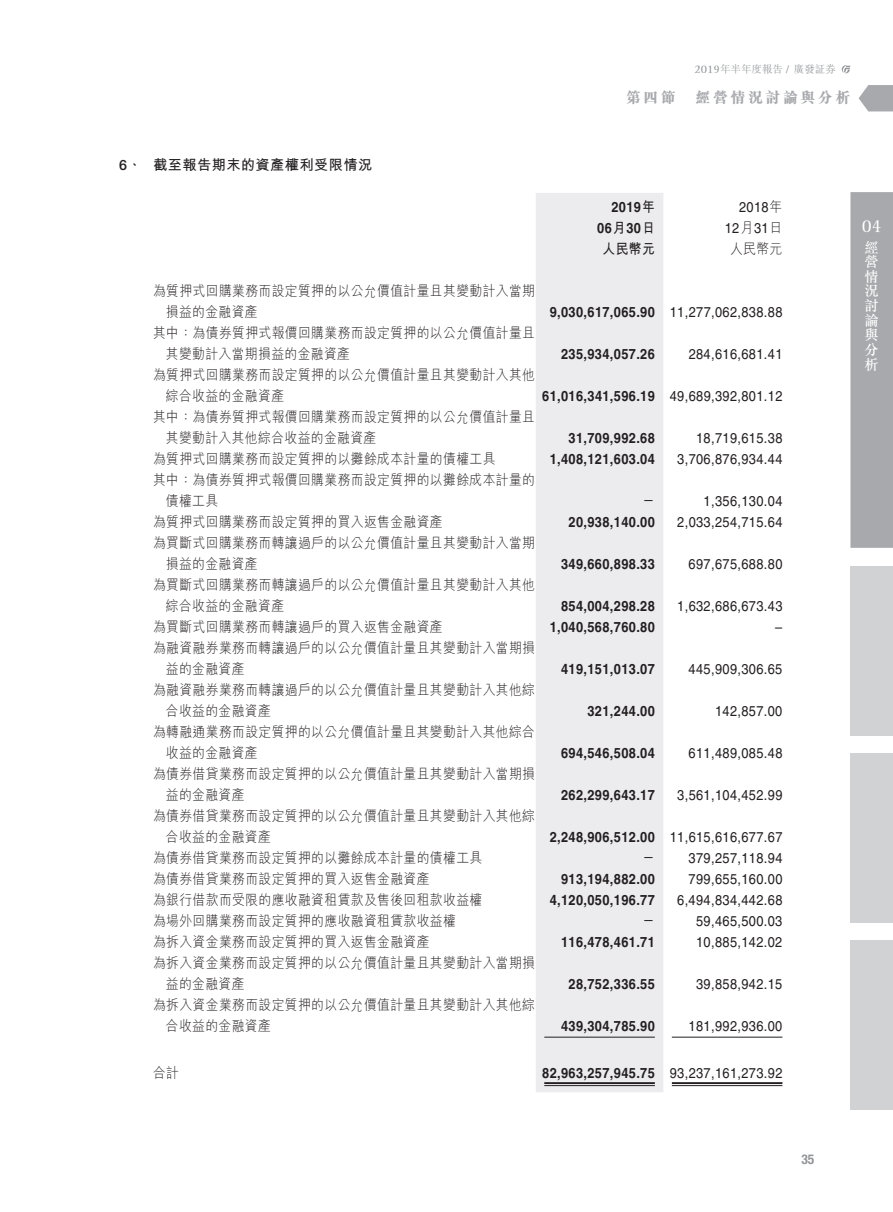
<style>
.page{position:relative;width:893px;height:1212px;background:#fff}
.page>*{position:absolute;margin:0;border:0;box-sizing:border-box;transform-origin:0 0}
.t1{font:16.5px "Ellington MT Std";color:#fff}
.t2{font:800 15px "M Sung HK";letter-spacing:.165em;color:#a8a9ad}
.t3{font:300 14.25px/21px "M Hei HK";letter-spacing:.03em;color:#231f20;scale:.9 1}
.t4{font:14.25px/21px "Helvetica LT Std";letter-spacing:.03em;color:#231f20;text-align:right;scale:.9 1}
.t5{font:700 14.25px/21px "Helvetica LT Std";letter-spacing:.03em;color:#231f20;text-align:right;scale:.9 1}
.t6{font:700 14.25px "M Hei HK";letter-spacing:.03em;color:#231f20}
.t7{font:500 14.25px/14.5px "M Sung HK";color:#fff;text-align:justify}
.t8{font:700 14.25px "M Hei HK";letter-spacing:.03em;color:#231f20;scale:.9 1}
.t9{font:700 condensed 13.5px "Helvetica Neue LT Std";color:#939598}
.t10{font:300 10.5px "M Sung HK";color:#939598}
.s1{font-family:"Ellington MT Std";font-weight:400}
.s2{font-family:"Helvetica LT Std";font-weight:400}
.s3{font-family:"Helvetica Neue LT Std";font-weight:500}
.s4{font-family:"M Hei HK"}
.s5{font-family:"M Hei HK";font-weight:300}
.s6{font-weight:700}
.s7{font-weight:400}
</style>
<div class="page">
<svg style="left:842px;top:65px;width:8px;height:8px"></svg>
<div style="left:850px;top:192px;width:43px;height:356px;background:#a8a9ad"></div>
<div style="left:850px;top:566px;width:43px;height:170px;background:#d1d2d4"></div>
<div style="left:850px;top:753px;width:43px;height:170px;background:#d1d2d4"></div>
<div style="left:850px;top:940px;width:43px;height:170px;background:#d1d2d4"></div>
<div style="left:536px;top:193px;width:127px;height:899px;background:#ececee"></div>
<hr style="left:544px;top:1037px;width:111px;height:1px;background:#231f20">
<hr style="left:672px;top:1037px;width:110px;height:1px;background:#231f20">
<hr style="left:544px;top:1082px;width:111px;height:2px;background:#231f20">
<hr style="left:544px;top:1085px;width:111px;height:1px;background:#231f20">
<hr style="left:672px;top:1082px;width:110px;height:2px;background:#231f20">
<hr style="left:672px;top:1085px;width:110px;height:1px;background:#231f20">
<svg style="left:859px;top:85px;width:34px;height:26px"></svg>
<p class="t10" style="left:695px;top:62px;width:143px"><span class="s1">2019</span>年半年度報告 <span class="s2">/</span> 廣發証券</p>
<p class="t2" style="left:626px;top:90px;width:51px">第四節</p>
<p class="t2" style="left:696px;top:90px;width:156px">經營情況討論與分析</p>
<p class="t6" style="left:119px;top:154px;width:255px"><span class="s3">6</span>、 截至報告期末的資產權利受限情況</p>
<p class="t5" style="left:597px;top:196px;width:66px">2019<span class="s4">年<br></span>06<span class="s4">月</span>30<span class="s4">日</span></p>
<p class="t4" style="left:725px;top:197px;width:66px">2018<span class="s5">年<br></span>12<span class="s5">月</span>31<span class="s5">日</span></p>
<p class="t8" style="left:602px;top:238px;width:60px">人民幣元</p>
<p class="t3" style="left:730px;top:238px;width:60px">人民幣元</p>
<p class="t3" style="left:166px;top:280px;width:412px;text-indent:-13px">為質押式回購業務而設定質押的以公允價值計量且其變動計入當期損益的金融資產</p>
<p class="t3" style="left:166px;top:322px;width:412px;text-indent:-13px">其中：為債券質押式報價回購業務而設定質押的以公允價值計量且其變動計入當期損益的金融資產</p>
<p class="t3" style="left:166px;top:364px;width:412px;text-indent:-13px">為質押式回購業務而設定質押的以公允價值計量且其變動計入其他綜合收益的金融資產</p>
<p class="t3" style="left:166px;top:406px;width:412px;text-indent:-13px">其中：為債券質押式報價回購業務而設定質押的以公允價值計量且其變動計入其他綜合收益的金融資產</p>
<p class="t4" style="left:550px;top:302px;width:260px"><span class="s6">9,030,617,065.90</span> 11,277,062,838.88</p>
<p class="t5" style="left:561px;top:343px;width:106px">235,934,057.26</p>
<p class="t4" style="left:689px;top:344px;width:106px">284,616,681.41</p>
<p class="t5" style="left:542px;top:385px;width:268px">61,016,341,596.19 <span class="s7">49,689,392,801.12</span></p>
<p class="t5" style="left:569px;top:427px;width:97px">31,709,992.68</p>
<p class="t4" style="left:696px;top:428px;width:97px">18,719,615.38</p>
<p class="t3" style="left:153px;top:448px;width:382px">為質押式回購業務而設定質押的以攤餘成本計量的債權工具</p>
<p class="t5" style="left:550px;top:448px;width:118px">1,408,121,603.04</p>
<p class="t4" style="left:677px;top:449px;width:118px">3,706,876,934.44</p>
<p class="t3" style="left:166px;top:469px;width:412px;text-indent:-13px">其中：為債券質押式報價回購業務而設定質押的以攤餘成本計量的債權工具</p>
<p class="t8" style="left:642px;top:491px;width:16px">－</p>
<p class="t4" style="left:704px;top:491px;width:89px">1,356,130.04</p>
<p class="t3" style="left:153px;top:511px;width:323px">為質押式回購業務而設定質押的買入返售金融資產</p>
<p class="t5" style="left:569px;top:511px;width:97px">20,938,140.00</p>
<p class="t4" style="left:677px;top:512px;width:118px">2,033,254,715.64</p>
<p class="t3" style="left:166px;top:532px;width:412px;text-indent:-13px">為買斷式回購業務而轉讓過戶的以公允價值計量且其變動計入當期損益的金融資產</p>
<p class="t5" style="left:561px;top:553px;width:106px">349,660,898.33</p>
<p class="t4" style="left:689px;top:554px;width:106px">697,675,688.80</p>
<p class="t3" style="left:166px;top:574px;width:412px;text-indent:-13px">為買斷式回購業務而轉讓過戶的以公允價值計量且其變動計入其他綜合收益的金融資產</p>
<p class="t5" style="left:561px;top:595px;width:106px">854,004,298.28</p>
<p class="t4" style="left:677px;top:596px;width:118px">1,632,686,673.43</p>
<p class="t3" style="left:153px;top:616px;width:323px">為買斷式回購業務而轉讓過戶的買入返售金融資產</p>
<p class="t5" style="left:550px;top:616px;width:118px">1,040,568,760.80</p>
<p class="t4" style="left:775px;top:617px;width:9px">–</p>
<p class="t3" style="left:166px;top:637px;width:412px;text-indent:-13px">為融資融券業務而轉讓過戶的以公允價值計量且其變動計入當期損益的金融資產</p>
<p class="t5" style="left:561px;top:658px;width:106px">419,151,013.07</p>
<p class="t4" style="left:689px;top:659px;width:106px">445,909,306.65</p>
<p class="t3" style="left:166px;top:679px;width:412px;text-indent:-13px">為融資融券業務而轉讓過戶的以公允價值計量且其變動計入其他綜合收益的金融資產</p>
<p class="t3" style="left:166px;top:721px;width:412px;text-indent:-13px">為轉融通業務而設定質押的以公允價值計量且其變動計入其他綜合收益的金融資產</p>
<p class="t3" style="left:166px;top:763px;width:412px;text-indent:-13px">為債券借貸業務而設定質押的以公允價值計量且其變動計入當期損益的金融資產</p>
<p class="t3" style="left:166px;top:805px;width:412px;text-indent:-13px">為債券借貸業務而設定質押的以公允價值計量且其變動計入其他綜合收益的金融資產</p>
<p class="t5" style="left:587px;top:700px;width:76px">321,244.00</p>
<p class="t4" style="left:715px;top:701px;width:76px">142,857.00</p>
<p class="t5" style="left:561px;top:742px;width:106px">694,546,508.04</p>
<p class="t4" style="left:689px;top:743px;width:106px">611,489,085.48</p>
<p class="t5" style="left:561px;top:784px;width:106px">262,299,643.17</p>
<p class="t4" style="left:677px;top:785px;width:118px">3,561,104,452.99</p>
<p class="t4" style="left:550px;top:827px;width:260px"><span class="s6">2,248,906,512.00</span> 11,615,616,677.67</p>
<p class="t3" style="left:153px;top:847px;width:367px">為債券借貸業務而設定質押的以攤餘成本計量的債權工具</p>
<p class="t8" style="left:642px;top:848px;width:16px">－</p>
<p class="t4" style="left:689px;top:848px;width:106px">379,257,118.94</p>
<p class="t3" style="left:153px;top:868px;width:309px">為債券借貸業務而設定質押的買入返售金融資產</p>
<p class="t5" style="left:561px;top:868px;width:106px">913,194,882.00</p>
<p class="t4" style="left:689px;top:869px;width:106px">799,655,160.00</p>
<p class="t3" style="left:153px;top:889px;width:367px">為銀行借款而受限的應收融資租賃款及售後回租款收益權</p>
<p class="t5" style="left:550px;top:889px;width:118px">4,120,050,196.77</p>
<p class="t4" style="left:677px;top:890px;width:118px">6,494,834,442.68</p>
<p class="t3" style="left:153px;top:910px;width:338px">為場外回購業務而設定質押的應收融資租賃款收益權</p>
<p class="t8" style="left:642px;top:911px;width:16px">－</p>
<p class="t4" style="left:696px;top:911px;width:97px">59,465,500.03</p>
<p class="t3" style="left:153px;top:931px;width:309px">為拆入資金業務而設定質押的買入返售金融資產</p>
<p class="t5" style="left:561px;top:931px;width:106px">116,478,461.71</p>
<p class="t4" style="left:696px;top:932px;width:97px">10,885,142.02</p>
<p class="t3" style="left:166px;top:952px;width:412px;text-indent:-13px">為拆入資金業務而設定質押的以公允價值計量且其變動計入當期損益的金融資產</p>
<p class="t5" style="left:569px;top:973px;width:97px">28,752,336.55</p>
<p class="t4" style="left:696px;top:974px;width:97px">39,858,942.15</p>
<p class="t3" style="left:166px;top:994px;width:412px;text-indent:-13px">為拆入資金業務而設定質押的以公允價值計量且其變動計入其他綜合收益的金融資產</p>
<p class="t5" style="left:561px;top:1015px;width:106px">439,304,785.90</p>
<p class="t4" style="left:689px;top:1016px;width:106px">181,992,936.00</p>
<p class="t3" style="left:153px;top:1062px;width:30px">合計</p>
<p class="t5" style="left:542px;top:1062px;width:268px">82,963,257,945.75 <span class="s7">93,237,161,273.92</span></p>
<p class="t1" style="left:862px;top:217px;width:22px">04</p>
<p class="t7" style="left:865px;top:239px;width:15px">經營情況討論與分析</p>
<p class="t9" style="left:801px;top:1151px;width:14px">35</p>
</div>
